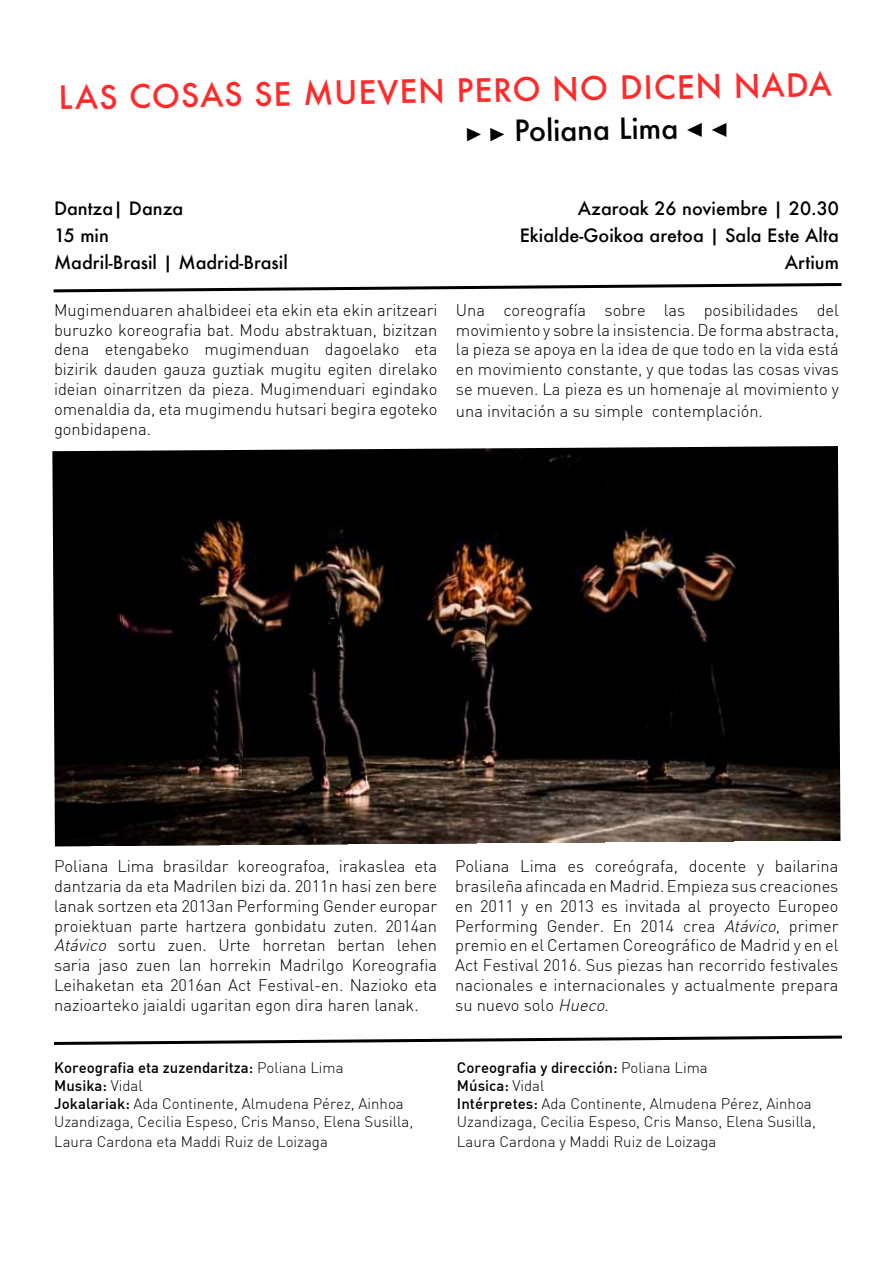
<style>
.page{position:relative;width:893px;height:1263px;background:#fff}
.page>*{position:absolute;margin:0;border:0;box-sizing:border-box;transform-origin:0 0}
.t1{font:500 31.5px "Futura";color:#ff2b2a}
.t2{font:500 28.5px "Futura";color:#000}
.t3{font:500 18px/27px "Futura";color:#000}
.t4{font:300 16.5px/19.8px "DIN";color:#000;text-align:justify}
.t5{font:300 15px/18px "DIN";color:#000}
.s1{font-family:"Minion Pro";font-weight:700}
.s2{font-style:italic}
.s3{font-weight:500}
</style>
<div class="page">
<svg style="left:54px;top:1035px;width:788px;height:10px"></svg>
<svg style="left:53px;top:283px;width:789px;height:10px"></svg>
<img style="left:52px;top:446px;width:788px;height:400px">
<svg style="left:687px;top:123px;width:39px;height:14px"></svg>
<h1 class="t1" style="left:58px;top:77px;width:775px;rotate:-1deg">LAS COSAS SE MUEVEN PERO NO DICEN NADA</h1>
<h2 class="t2" style="left:465px;top:113px;width:215px;rotate:-1deg"><span class="s1">▶ ▶</span> Poliana Lima</h2>
<p class="t3" style="left:54px;top:195px;width:235px">Dantza| Danza<br>15 min<br>Madril-Brasil | Madrid-Brasil</p>
<p class="t3" style="left:520px;top:195px;width:321px;text-align:right">Azaroak 26 noviembre | 20.30<br>Ekialde-Goikoa aretoa | Sala Este Alta<br>Artium</p>
<p class="t4" style="left:54px;top:301px;width:385px">Mugimenduaren ahalbideei eta ekin eta ekin aritzeari buruzko koreografia bat. Modu abstraktuan, bizitzan dena etengabeko mugimenduan dagoelako eta bizirik dauden gauza guztiak mugitu egiten direlako ideian oinarritzen da pieza. Mugimenduari egindako omenaldia da, eta mugimendu hutsari begira egoteko gonbidapena.</p>
<p class="t4" style="left:456px;top:301px;width:385px">Una coreografía sobre las posibilidades del movimiento y sobre la insistencia. De forma abstracta, la pieza se apoya en la idea de que todo en la vida está en movimiento constante, y que todas las cosas vivas se mueven. La pieza es un homenaje al movimiento y</p>
<p class="t4" style="left:456px;top:402px;width:309px">una invitación a su simple contemplación.</p>
<p class="t4" style="left:54px;top:857px;width:384px">Poliana Lima brasildar koreografoa, irakaslea eta dantzaria da eta Madrilen bizi da. 2011n hasi zen bere lanak sortzen eta 2013an Performing Gender europar proiektuan parte hartzera gonbidatu zuten. 2014an <span class="s2">Atávico</span> sortu zuen. Urte horretan bertan lehen saria jaso zuen lan horrekin Madrilgo Koreografia Leihaketan eta 2016an Act Festival-en. Nazioko eta nazioarteko jaialdi ugaritan egon dira haren lanak.</p>
<p class="t4" style="left:455px;top:857px;width:385px">Poliana Lima es coreógrafa, docente y bailarina brasileña afincada en Madrid. Empieza sus creaciones en 2011 y en 2013 es invitada al proyecto Europeo Performing Gender. En 2014 crea <span class="s2">Atávico</span>, primer premio en el Certamen Coreográfico de Madrid y en el Act Festival 2016. Sus piezas han recorrido festivales nacionales e internacionales y actualmente prepara su nuevo solo <span class="s2">Hueco</span>.</p>
<p class="t5" style="left:54px;top:1060px;width:360px"><span class="s3">Koreografia eta zuzendaritza:</span> Poliana Lima<br><span class="s3">Musika:</span> Vidal<br><span class="s3">Jokalariak:</span> Ada Continente, Almudena Pérez, Ainhoa Uzandizaga, Cecilia Espeso, Cris Manso, Elena Susilla,</p>
<p class="t5" style="left:54px;top:1133px;width:275px">Laura Cardona eta Maddi Ruiz de Loizaga</p>
<p class="t5" style="left:457px;top:1060px;width:360px"><span class="s3">Coreografia y dirección:</span> Poliana Lima<br><span class="s3">Música:</span> Vidal<br><span class="s3">Intérpretes:</span> Ada Continente, Almudena Pérez, Ainhoa Uzandizaga, Cecilia Espeso, Cris Manso, Elena Susilla,</p>
<p class="t5" style="left:457px;top:1133px;width:261px">Laura Cardona y Maddi Ruiz de Loizaga</p>
</div>
